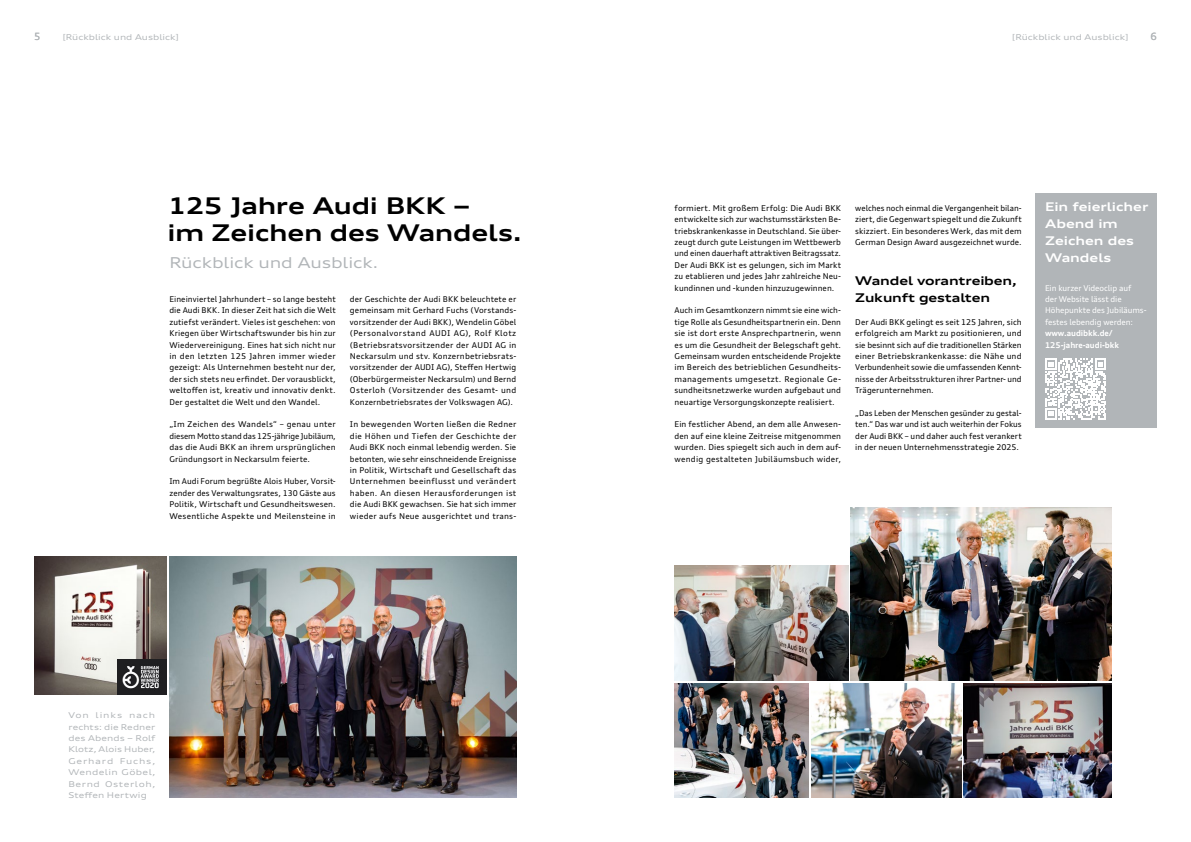
<style>
.page{position:relative;width:1191px;height:842px;background:#fff}
.page>*{position:absolute;margin:0;border:0;box-sizing:border-box;transform-origin:0 0}
.t1{font:700 expanded 23px/27.6px "Audi Type";letter-spacing:-.01em;color:#000}
.t2{font:expanded 15px "Audi Type";letter-spacing:-.01em;color:#b1b5b8}
.t3{font:700 expanded 12px/17.1px "Audi Type";color:#fff}
.t4{font:700 expanded 12px/17.1px "Audi Type";letter-spacing:-.015em;color:#000}
.t5{font:10px "Audi Type";color:#b1b5b8}
.t6{font:8px/11.4px "Audi Type";letter-spacing:.01em;color:#000;text-align:justify}
.t7{font:expanded 8px/11.4px "Audi Type";letter-spacing:.01em;color:#b1b5b8;text-align:justify}
.t8{font:8px/11.4px "Audi Type";letter-spacing:-.01em;color:#fff}
.s1{font-weight:700}
</style>
<div class="page">
<div style="left:1035px;top:193px;width:122px;height:234px;background:#b1b5b8"></div>
<img style="left:851px;top:507px;width:260px;height:174px">
<img style="left:674px;top:684px;width:134px;height:114px">
<img style="left:964px;top:684px;width:148px;height:114px">
<img style="left:674px;top:565px;width:174px;height:116px">
<img style="left:811px;top:684px;width:150px;height:114px">
<img style="left:169px;top:557px;width:347px;height:241px">
<svg style="left:1045px;top:358px;width:61px;height:61px"></svg>
<img style="left:34px;top:557px;width:133px;height:137px">
<img style="left:117px;top:660px;width:50px;height:34px">
<p class="t5" style="left:34px;top:30px;width:8px">5</p>
<p class="t7" style="left:62px;top:31px;width:118px">[Rückblick und Ausblick]</p>
<p class="t7" style="left:1012px;top:31px;width:118px">[Rückblick und Ausblick]</p>
<p class="t5" style="left:1150px;top:30px;width:8px">6</p>
<h2 class="t1" style="left:167px;top:191px;width:356px">125 Jahre Audi BKK –<br>im Zeichen des Wandels.</h2>
<p class="t2" style="left:169px;top:253px;width:210px">Rückblick und Ausblick.</p>
<p class="t6" style="left:169px;top:293px;width:168px">Eineinviertel Jahrhundert – so lange besteht die Audi BKK. In dieser Zeit hat sich die Welt zutiefst verändert. Vieles ist geschehen: von Kriegen über Wirtschaftswunder bis hin zur Wiedervereinigung. Eines hat sich nicht nur in den letzten 125 Jahren immer wieder gezeigt: Als Unternehmen besteht nur der, der sich stets neu erfindet. Der vorausblickt, weltoffen ist, kreativ und innovativ denkt.<br>Der gestaltet die Welt und den Wandel.</p>
<p class="t6" style="left:169px;top:419px;width:168px">„Im Zeichen des Wandels“ – genau unter diesem Motto stand das 125-jährige Jubiläum, das die Audi BKK an ihrem ursprünglichen Gründungsort in Neckarsulm feierte.</p>
<p class="t6" style="left:169px;top:476px;width:168px">Im Audi Forum begrüßte Alois Huber, Vorsit&shy;zender des Verwaltungsrates, 130 Gäste aus Politik, Wirtschaft und Gesundheitswesen.<br>Wesentliche Aspekte und Meilensteine in</p>
<p class="t6" style="left:350px;top:293px;width:168px">der Geschichte der Audi BKK beleuchtete er gemeinsam mit Gerhard Fuchs (Vorstands&shy;vorsitzender der Audi BKK), Wendelin Göbel (Personalvorstand AUDI AG), Rolf Klotz (Betriebsratsvorsitzender der AUDI AG in Neckarsulm und stv. Konzernbetriebsrats&shy;vorsitzender der AUDI AG), Steffen Hertwig (Oberbürgermeister Neckarsulm) und Bernd Osterloh (Vorsitzender des Gesamt- und Konzernbetriebsrates der Volkswagen AG).</p>
<p class="t6" style="left:350px;top:419px;width:168px">In bewegenden Worten ließen die Redner die Höhen und Tiefen der Geschichte der Audi BKK noch einmal lebendig werden. Sie betonten, wie sehr einschneidende Ereignisse in Politik, Wirtschaft und Gesellschaft das Unternehmen beeinflusst und verändert haben. An diesen Herausforderungen ist die Audi BKK gewachsen. Sie hat sich immer wieder aufs Neue ausgerichtet und trans-</p>
<p class="t7" style="left:68px;top:709px;width:88px">Von links nach rechts: die Redner des Abends – Rolf Klotz, Alois Huber, Gerhard Fuchs, Wendelin Göbel, Bernd Osterloh, Steffen Hertwig</p>
<p class="t6" style="left:674px;top:202px;width:168px">formiert. Mit großem Erfolg: Die Audi BKK entwickelte sich zur wachstumsstärksten Be&shy;triebskrankenkasse in Deutschland. Sie über&shy;zeugt durch gute Leistungen im Wettbewerb und einen dauerhaft attraktiven Beitragssatz.<br>Der Audi BKK ist es gelungen, sich im Markt zu etablieren und jedes Jahr zahlreiche Neu&shy;kundinnen und -kunden hinzuzugewinnen.</p>
<p class="t6" style="left:674px;top:305px;width:168px">Auch im Gesamtkonzern nimmt sie eine wich&shy;tige Rolle als Gesundheitspartnerin ein. Denn sie ist dort erste Ansprechpartnerin, wenn es um die Gesundheit der Belegschaft geht.<br>Gemeinsam wurden entscheidende Projekte im Bereich des betrieblichen Gesundheits&shy;managements umgesetzt. Regionale Ge&shy;sundheitsnetzwerke wurden aufgebaut und neuartige Versorgungskonzepte realisiert.</p>
<p class="t6" style="left:674px;top:419px;width:168px">Ein festlicher Abend, an dem alle Anwesen&shy;den auf eine kleine Zeitreise mitgenommen wurden. Dies spiegelt sich auch in dem auf&shy;wendig gestalteten Jubiläumsbuch wider,</p>
<p class="t6" style="left:855px;top:202px;width:168px">welches noch einmal die Vergangenheit bilan&shy;ziert, die Gegenwart spiegelt und die Zukunft skizziert. Ein besonderes Werk, das mit dem German Design Award ausgezeichnet wurde.</p>
<h3 class="t4" style="left:855px;top:272px;width:163px">Wandel vorantreiben,<br>Zukunft gestalten</h3>
<p class="t6" style="left:855px;top:316px;width:168px">Der Audi BKK gelingt es seit 125 Jahren, sich erfolgreich am Markt zu positionieren, und sie besinnt sich auf die traditionellen Stärken einer Betriebskrankenkasse: die Nähe und Verbundenheit sowie die umfassenden Kennt&shy;nisse der Arbeitsstrukturen ihrer Partner- und Trägerunternehmen.</p>
<p class="t6" style="left:855px;top:407px;width:168px">„Das Leben der Menschen gesünder zu gestal&shy;ten.“ Das war und ist auch weiterhin der Fokus der Audi BKK – und daher auch fest verankert in der neuen Unternehmensstrategie 2025.</p>
<h4 class="t3" style="left:1045px;top:198px;width:105px">Ein feierlicher<br>Abend im<br>Zeichen des<br>Wandels</h4>
<p class="t8" style="left:1045px;top:282px;width:103px">Ein kurzer Videoclip auf<br>der Website lässt die<br>Höhepunkte des Jubiläums&shy;festes lebendig werden: <span class="s1">www.audibkk.de/<br>125-jahre-audi-bkk</span></p>
</div>
